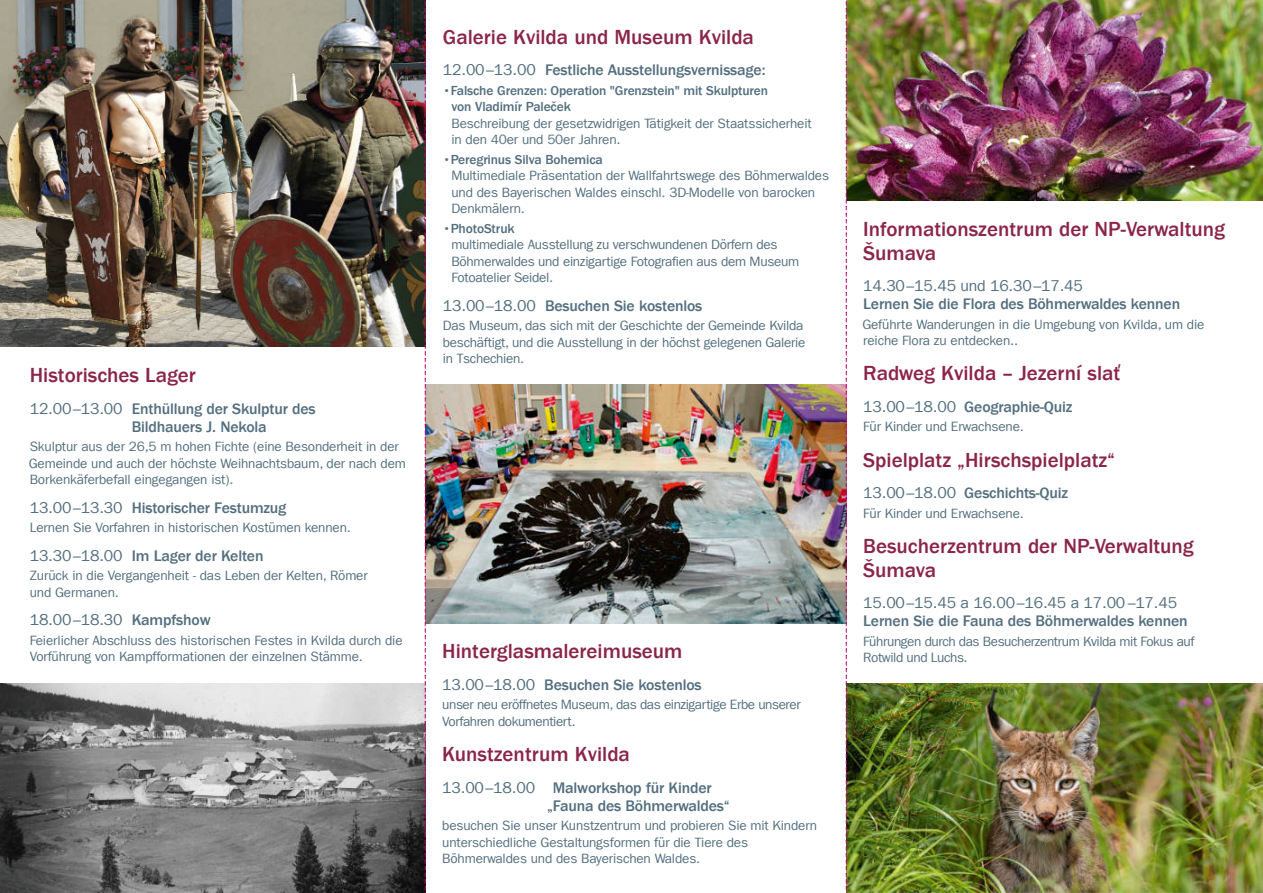
<style>
.page{position:relative;width:1263px;height:893px;background:#fff}
.page>*{position:absolute;margin:0;border:0;box-sizing:border-box;transform-origin:0 0}
.t1{font:500 21px/24px "Franklin Gothic LT Com";color:#8b2547}
.t2{font:500 15.75px/18px "Franklin Gothic LT Com";letter-spacing:-.01em;color:#526e7f}
.t3{font:500 15.75px/18px "Franklin Gothic LT Com";letter-spacing:-.01em;color:#536e7f}
.t4{font:15.75px "Franklin Gothic LT Com";letter-spacing:-.01em;color:#536e7f}
.t5{font:13.5px/16.5px "Franklin Gothic LT Com";letter-spacing:-.01em;color:#526e7f}
.t6{font:13.5px/16.5px "Franklin Gothic LT Com";letter-spacing:-.03em;color:#526e7f}
.t7{font:500 13.5px/16.5px "Franklin Gothic LT Com";letter-spacing:-.01em;color:#526e7f}
.s1{font-weight:400}
.s2{font-weight:500}
</style>
<div class="page">
<img style="left:0;top:0;width:425px;height:347px">
<img style="left:0;top:684px;width:425px;height:209px">
<img style="left:426px;top:385px;width:420px;height:238px">
<img style="left:847px;top:0;width:416px;height:200px">
<img style="left:847px;top:684px;width:416px;height:209px">
<svg style="left:846px;top:0;width:1px;height:893px"></svg>
<svg style="left:425px;top:0;width:1px;height:893px"></svg>
<h1 class="t1" style="left:30px;top:366px;width:168px">Historisches Lager</h1>
<p class="t3" style="left:132px;top:402px;width:185px;text-indent:-102px"><span class="s1">12.00–13.00</span> Enthüllung der Skulptur des<br>Bildhauers J. Nekola</p>
<p class="t5" style="left:29px;top:440px;width:378px">Skulptur aus der 26,5 m hohen Fichte (eine Besonderheit in der<br>Gemeinde und auch der höchste Weihnachtsbaum, der nach dem<br>Borkenkäferbefall eingegangen ist).</p>
<p class="t3" style="left:30px;top:501px;width:258px"><span class="s1">13.00–13.30</span> Historischer Festumzug</p>
<p class="t5" style="left:30px;top:521px;width:323px">Lernen Sie Vorfahren in historischen Kostümen kennen.</p>
<p class="t3" style="left:30px;top:549px;width:235px"><span class="s1">13.30–18.00</span> Im Lager der Kelten</p>
<p class="t5" style="left:30px;top:569px;width:339px">Zurück in die Vergangenheit - das Leben der Kelten, Römer und Germanen.</p>
<p class="t4" style="left:30px;top:614px;width:182px">18.00–18.30 <span class="s2">Kampfshow</span></p>
<p class="t5" style="left:30px;top:634px;width:374px">Feierlicher Abschluss des historischen Festes in Kvilda durch die<br>Vorführung von Kampfformationen der einzelnen Stämme.</p>
<h1 class="t1" style="left:443px;top:28px;width:313px">Galerie Kvilda und Museum Kvilda</h1>
<p class="t2" style="left:443px;top:63px;width:324px"><span class="s1">12.00–13.00</span> Festliche Ausstellungsvernissage:</p>
<p class="t7" style="left:451px;top:84px;width:318px;text-indent:-9px">•Falsche Grenzen: Operation "Grenzstein" mit Skulpturen von Vladimír Paleček</p>
<p class="t5" style="left:451px;top:117px;width:362px">Beschreibung der gesetzwidrigen Tätigkeit der Staatssicherheit in den 40er und 50er Jahren.</p>
<p class="t7" style="left:443px;top:153px;width:161px">•Peregrinus Silva Bohemica</p>
<p class="t5" style="left:451px;top:170px;width:379px">Multimediale Präsentation der Wallfahrtswege des Böhmerwaldes und des Bayerischen Waldes einschl. 3D-Modelle von barocken<br>Denkmälern.</p>
<p class="t7" style="left:443px;top:222px;width:73px">•PhotoStruk</p>
<p class="t5" style="left:451px;top:239px;width:349px">multimediale Ausstellung zu verschwundenen Dörfern des<br>Böhmerwaldes und einzigartige Fotografien aus dem Museum<br>Fotoatelier Seidel.</p>
<p class="t2" style="left:443px;top:299px;width:261px"><span class="s1">13.00–18.00</span> Besuchen Sie kostenlos</p>
<p class="t5" style="left:443px;top:320px;width:364px">Das Museum, das sich mit der Geschichte der Gemeinde Kvilda beschäftigt, und die Ausstellung in der höchst gelegenen Galerie in Tschechien.</p>
<h1 class="t1" style="left:442px;top:642px;width:242px">Hinterglasmalereimuseum</h1>
<p class="t2" style="left:442px;top:678px;width:261px"><span class="s1">13.00–18.00</span> Besuchen Sie kostenlos</p>
<p class="t6" style="left:442px;top:699px;width:360px">unser neu eröffnetes Museum, das das einzigartige Erbe unserer<br>Vorfahren dokumentiert.</p>
<h1 class="t1" style="left:442px;top:745px;width:189px">Kunstzentrum Kvilda</h1>
<p class="t2" style="left:547px;top:781px;width:184px;text-indent:-105px"><span class="s1">13.00–18.00</span> Malworkshop für Kinder „Fauna des Böhmerwaldes“</p>
<p class="t5" style="left:442px;top:819px;width:376px">besuchen Sie unser Kunstzentrum und probieren Sie mit Kindern unterschiedliche Gestaltungsformen für die Tiere des<br>Böhmerwaldes und des Bayerischen Waldes.</p>
<h1 class="t1" style="left:863px;top:220px;width:363px">Informationszentrum der NP-Verwaltung<br>Šumava</h1>
<p class="t4" style="left:863px;top:280px;width:221px">14.30–15.45 und 16.30–17.45</p>
<p class="t3" style="left:863px;top:297px;width:318px">Lernen Sie die Flora des Böhmerwaldes kennen</p>
<p class="t5" style="left:862px;top:318px;width:343px">Geführte Wanderungen in die Umgebung von Kvilda, um die reiche Flora zu entdecken..</p>
<h1 class="t1" style="left:863px;top:364px;width:259px">Radweg Kvilda – Jezerní slať</h1>
<p class="t2" style="left:863px;top:400px;width:211px"><span class="s1">13.00–18.00</span> Geographie-Quiz</p>
<p class="t5" style="left:863px;top:421px;width:162px">Für Kinder und Erwachsene.</p>
<h1 class="t1" style="left:863px;top:451px;width:253px">Spielplatz „Hirschspielplatz“</h1>
<p class="t2" style="left:863px;top:486px;width:206px"><span class="s1">13.00–18.00</span> Geschichts-Quiz</p>
<p class="t5" style="left:863px;top:507px;width:162px">Für Kinder und Erwachsene.</p>
<h1 class="t1" style="left:863px;top:537px;width:332px">Besucherzentrum der NP-Verwaltung<br>Šumava</h1>
<p class="t4" style="left:863px;top:598px;width:315px">15.00–15.45 a 16.00–16.45 a 17.00 –17.45</p>
<p class="t3" style="left:863px;top:614px;width:326px">Lernen Sie die Fauna des Böhmerwaldes kennen</p>
<p class="t6" style="left:863px;top:635px;width:333px">Führungen durch das Besucherzentrum Kvilda mit Fokus auf<br>Rotwild und Luchs.</p>
</div>
